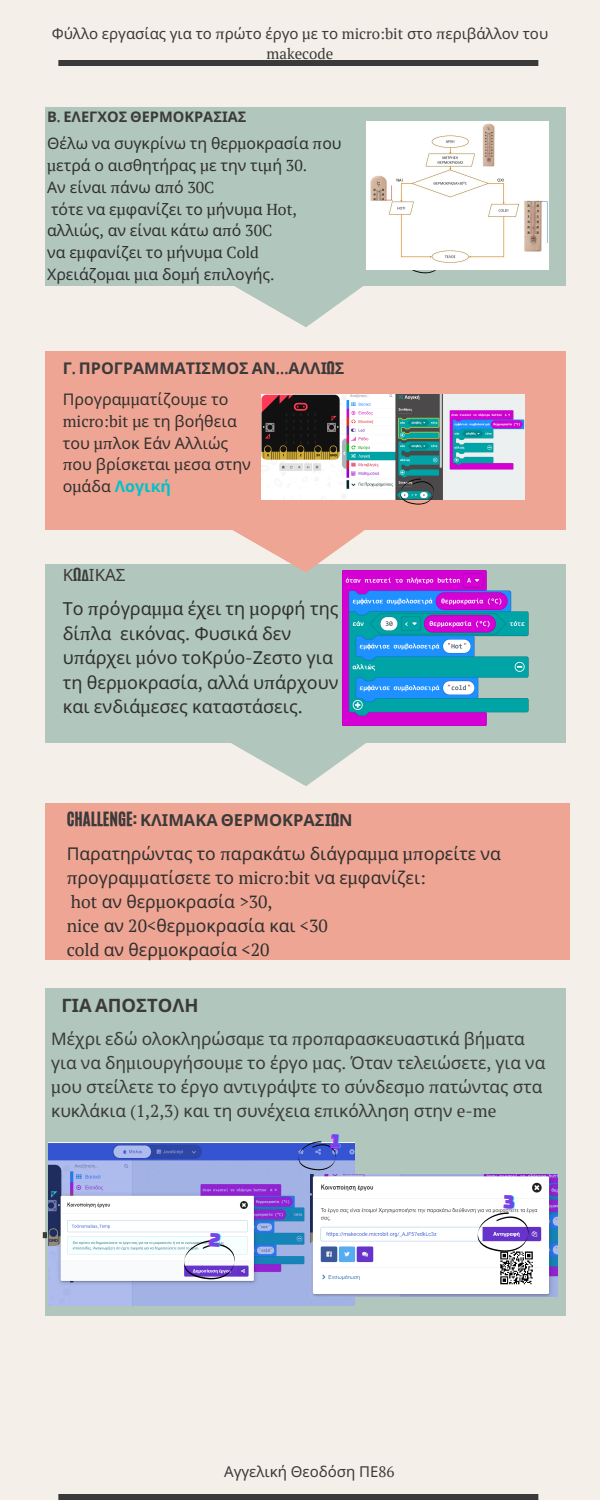
<style>
.page{position:relative;width:600px;height:1500px;background:#f4efe8}
.page>*{position:absolute;margin:0;border:0;box-sizing:border-box;transform-origin:0 0}
.t1{font:700 18.4px "Noto Sans";color:#3b3a3a}
.t2{font:17.9px/24.5px "Noto Sans";color:#303030}
.t3{font:17.6px/24px "Noto Sans";color:#303030}
.t4{font:17.3px/24px "Noto Sans";color:#3b3a3a}
.t5{font:16.9px "Noto Sans";color:#3b3a3a}
.t6{font:700 16.5px "Noto Sans";color:#3b3a3a}
.t7{font:700 16.2px "Noto Sans";color:#3b3a3a}
.t8{font:16px "Noto Sans";color:#303030}
.t9{font:16px "PT Serif";color:#303030}
.t10{font:700 16px "Noto Sans";color:#00c2cb}
.t11{font:15.8px "Noto Sans";color:#303030}
.t12{font:15px/19.5px "Noto Sans";color:#3b3a3a;text-align:center}
.t13{font:700 14.6px "Noto Sans";color:#3b3a3a}
.s1{font-family:"PT Serif"}
.s2{font-family:"CA Generated";font-weight:400}
.s3{font-family:"Noto Sans"}
.s4{font-weight:400;color:#303030}
.s5{font-family:"PT Serif";font-weight:400;color:#303030}
.s6{font-family:"Antonio";font-weight:700}
</style>
<div class="page">
<div style="left:45px;top:989px;width:521px;height:327px;background:#b1c6bd"></div>
<div style="left:45px;top:564px;width:520px;height:179px;background:#b1c6bd"></div>
<svg style="left:231px;top:743px;width:135px;height:43px"></svg>
<div style="left:45px;top:803px;width:524px;height:156px;background:#efa593"></div>
<div style="left:45px;top:351px;width:520px;height:179px;background:#efa593"></div>
<svg style="left:233px;top:499px;width:136px;height:73px"></svg>
<div style="left:45px;top:107px;width:520px;height:179px;background:#b1c6bd"></div>
<svg style="left:235px;top:220px;width:132px;height:107px"></svg>
<div style="left:58px;top:60px;width:480px;height:6px;background:#3b3a3a"></div>
<img style="left:261px;top:395px;width:263px;height:104px">
<svg style="left:400px;top:479px;width:34px;height:26px"></svg>
<svg style="left:412px;top:270px;width:24px;height:4px"></svg>
<img style="left:367px;top:121px;width:181px;height:149px">
<img style="left:342px;top:570px;width:187px;height:156px">
<div style="left:58px;top:1494px;width:480px;height:6px;background:#3b3a3a"></div>
<img style="left:48px;top:1143px;width:306px;height:163px">
<img style="left:310px;top:1174px;width:248px;height:122px">
<svg style="left:298px;top:1141px;width:43px;height:29px"></svg>
<svg style="left:184px;top:1233px;width:51px;height:47px"></svg>
<svg style="left:477px;top:1195px;width:51px;height:57px"></svg>
<p class="t12" style="left:52px;top:24px;width:498px">Φύλλο εργασίας για το <span class="s1">π</span>ρώτο έργο <span class="s1">μ</span>ε το <span class="s1">micro:bit</span> στο <span class="s1">π</span>εριβάλλον του <span class="s1">makecode</span></p>
<p class="t13" style="left:47px;top:106px;width:201px">Β<span class="s2">.</span> ΕΛΕΓΧΟΣ ΘΕΡΜΟΚΡΑΣΙΑΣ</p>
<p class="t11" style="left:47px;top:133px;width:296px">Θέλω να συγκρίνω τη θερ<span class="s1">μ</span>οκρασία <span class="s1">π</span>ου</p>
<p class="t11" style="left:47px;top:154px;width:262px"><span class="s1">μ</span>ετρά ο αισθητήρας <span class="s1">μ</span>ε την τι<span class="s1">μ</span>ή <span class="s1">30.</span></p>
<p class="t11" style="left:47px;top:176px;width:169px">Αν είναι <span class="s1">π</span>άνω α<span class="s1">π</span>ό <span class="s1">30C</span></p>
<p class="t11" style="left:51px;top:198px;width:248px">τότε να ε<span class="s1">μ</span>φανίζει το <span class="s1">μ</span>ήνυ<span class="s1">μ</span>α <span class="s1">Hot,</span></p>
<p class="t11" style="left:47px;top:220px;width:227px">αλλιώς<span class="s1">,</span> αν είναι κάτω α<span class="s1">π</span>ό <span class="s1">30C</span></p>
<p class="t11" style="left:47px;top:241px;width:213px">να ε<span class="s1">μ</span>φανίζει το <span class="s1">μ</span>ήνυ<span class="s1">μ</span>α <span class="s1">Cold</span></p>
<p class="t11" style="left:47px;top:263px;width:229px">Χρειάζο<span class="s1">μ</span>αι <span class="s1">μ</span>ια δο<span class="s1">μ</span>ή ε<span class="s1">π</span>ιλογής<span class="s1">.</span></p>
<p class="t7" style="left:63px;top:356px;width:283px">Γ<span class="s2">.</span> ΠΡΟΓΡΑΜΜΑΤΙΣΜΟΣ ΑΝ<span class="s2">...</span>ΑΛΛΙ<span class="s2">Ω</span>Σ</p>
<p class="t8" style="left:63px;top:388px;width:167px">Προγρα<span class="s1">μμ</span>ατίζου<span class="s1">μ</span>ε το</p>
<p class="t9" style="left:63px;top:410px;width:176px">micro:bit μ<span class="s3">ε τη βοήθεια</span></p>
<p class="t8" style="left:63px;top:431px;width:167px">του <span class="s1">μπ</span>λοκ Εάν Αλλιώς</p>
<p class="t8" style="left:63px;top:453px;width:190px"><span class="s1">π</span>ου βρίσκεται <span class="s1">μ</span>εσα στην</p>
<p class="t10" style="left:63px;top:475px;width:110px"><span class="s4">ο</span><span class="s5">μ</span><span class="s4">άδα</span> Λογική</p>
<p class="t5" style="left:63px;top:563px;width:64px">Κ<span class="s6">ΩΔ</span>ΙΚΑΣ</p>
<p class="t2" style="left:63px;top:596px;width:277px">Το <span class="s1">π</span>ρόγρα<span class="s1">μμ</span>α έχει τη <span class="s1">μ</span>ορφή της δί<span class="s1">π</span>λα εικόνας<span class="s1">.</span> Φυσικά δεν υ<span class="s1">π</span>άρχει <span class="s1">μ</span>όνο τοΚρύο<span class="s1">-</span>Ζεστο για τη θερ<span class="s1">μ</span>οκρασία<span class="s1">,</span> αλλά υ<span class="s1">π</span>άρχουν και ενδιά<span class="s1">μ</span>εσες καταστάσεις<span class="s1">.</span></p>
<p class="t6" style="left:67px;top:809px;width:287px"><span class="s2">CHALLENGE:</span> ΚΛΙΜΑΚΑ ΘΕΡΜΟΚΡΑΣΙ<span class="s2">Ω</span>Ν</p>
<p class="t3" style="left:67px;top:841px;width:436px">Παρατηρώντας το <span class="s1">π</span>αρακάτω διάγρα<span class="s1">μμ</span>α <span class="s1">μπ</span>ορείτε να <span class="s1">π</span>ρογρα<span class="s1">μμ</span>ατίσετε το <span class="s1">micro:bit</span> να ε<span class="s1">μ</span>φανίζει<span class="s1">:</span></p>
<p class="t3" style="left:71px;top:889px;width:203px"><span class="s1">hot</span> αν θερ<span class="s1">μ</span>οκρασία <span class="s1">&gt;30,</span></p>
<p class="t3" style="left:67px;top:913px;width:263px"><span class="s1">nice</span> αν <span class="s1">20&lt;</span>θερ<span class="s1">μ</span>οκρασία και <span class="s1">&lt;30</span></p>
<p class="t3" style="left:67px;top:937px;width:204px"><span class="s1">cold</span> αν θερ<span class="s1">μ</span>οκρασία <span class="s1">&lt;20</span></p>
<p class="t1" style="left:62px;top:993px;width:139px">ΓΙΑ ΑΠΟΣΤΟΛΗ</p>
<p class="t4" style="left:51px;top:1027px;width:496px">Μέχρι εδώ ολοκληρώσα<span class="s1">μ</span>ε τα <span class="s1">π</span>ρο<span class="s1">π</span>αρασκευαστικά βή<span class="s1">μ</span>ατα για να δη<span class="s1">μ</span>ιουργήσου<span class="s1">μ</span>ε το έργο <span class="s1">μ</span>ας<span class="s1">.</span> Όταν τελειώσετε<span class="s1">,</span> για να <span class="s1">μ</span>ου στείλετε το έργο αντιγράψτε το σύνδεσ<span class="s1">μ</span>ο <span class="s1">π</span>ατώντας στα κυκλάκια <span class="s1">(1,2,3)</span> και τη συνέχεια ε<span class="s1">π</span>ικόλληση στην <span class="s1">e-me</span></p>
<p class="t12" style="left:224px;top:1461px;width:172px">Αγγελική Θεοδόση ΠΕ<span class="s1">86</span></p>
</div>
